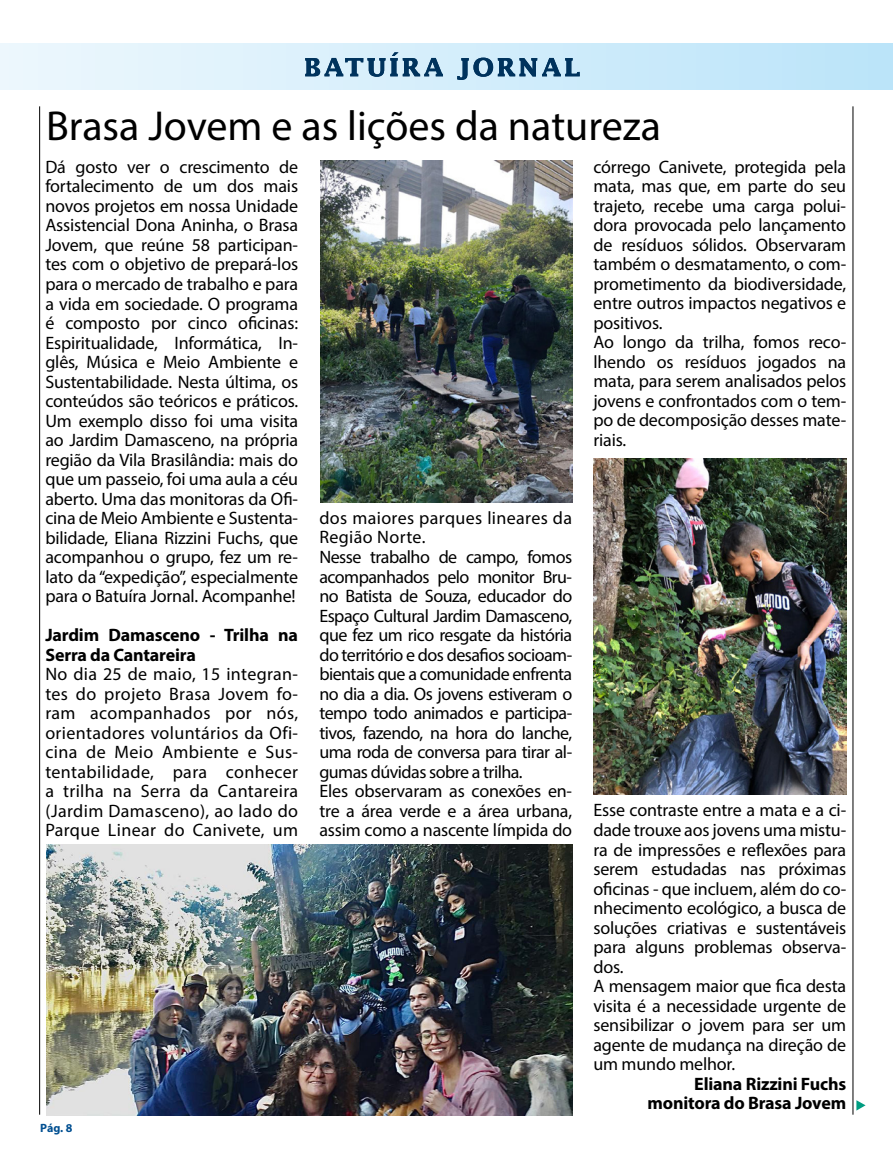
<style>
.page{position:relative;width:893px;height:1170px;background:#fff}
.page>*{position:absolute;margin:0;border:0;box-sizing:border-box;transform-origin:0 0}
.t1{font:42px "Myriad Pro";color:#000}
.t2{font:18px/19.5px "Myriad Pro";letter-spacing:-.01em;color:#000;text-align:justify}
.t3{font:18px/19.5px "Myriad Pro";letter-spacing:-.03em;color:#000}
.t4{font:700 18px/19.5px "Myriad Pro";letter-spacing:-.01em;color:#000}
.t5{font:700 12px "Myriad Pro";color:#004f91}
</style>
<div class="page">
<div style="left:0;top:44px;width:893px;height:45px;background:linear-gradient(to right,#eef8fd,#bbe4f9)"></div>
<hr style="left:853px;top:106px;width:1px;height:1008px;background:#000">
<hr style="left:39px;top:106px;width:1px;height:1008px;background:#000">
<svg style="left:305px;top:52px;width:138px;height:25px;background:#8aabc2"></svg>
<svg style="left:457px;top:58px;width:123px;height:22px;background:#7ca1ba"></svg>
<img style="left:594px;top:458px;width:252px;height:336px">
<img style="left:47px;top:844px;width:526px;height:271px">
<img style="left:320px;top:161px;width:253px;height:341px">
<svg style="left:856px;top:1100px;width:10px;height:10px"></svg>
<h1 class="t1" style="left:46px;top:100px;width:616px">Brasa Jovem e as lições da natureza</h1>
<p class="t2" style="left:45px;top:157px;width:254px">Dá gosto ver o crescimento de fortalecimento de um dos mais novos projetos em nossa Unidade Assistencial Dona Aninha, o Brasa Jovem, que reúne 58 participan&shy;tes com o objetivo de prepará-los para o mercado de trabalho e para a vida em sociedade. O programa é composto por cinco oficinas:<br>Espiritualidade, Informática, In&shy;glês, Música e Meio Ambiente e Sustentabilidade. Nesta última, os conteúdos são teóricos e práticos.<br>Um exemplo disso foi uma visita ao Jardim Damasceno, na própria região da Vila Brasilândia: mais do que um passeio, foi uma aula a céu aberto. Uma das monitoras da Ofi&shy;cina de Meio Ambiente e Sustenta&shy;bilidade, Eliana Rizzini Fuchs, que acompanhou o grupo, fez um re&shy;lato da “expedição”, especialmente para o Batuíra Jornal. Acompanhe!</p>
<p class="t4" style="left:45px;top:624px;width:254px">Jardim Damasceno - Trilha na<br>Serra da Cantareira</p>
<p class="t2" style="left:45px;top:664px;width:254px">No dia 25 de maio, 15 integran&shy;tes do projeto Brasa Jovem fo&shy;ram acompanhados por nós, orientadores voluntários da Ofi&shy;cina de Meio Ambiente e Sus&shy;tentabilidade, para conhecer a trilha na Serra da Cantareira (Jardim Damasceno), ao lado do Parque Linear do Canivete, um</p>
<p class="t5" style="left:40px;top:1120px;width:34px">Pág. 8</p>
<p class="t2" style="left:593px;top:157px;width:254px;text-align:left">córrego Canivete, protegida pela mata, mas que, em parte do seu trajeto, recebe uma carga polui&shy;dora provocada pelo lançamento de resíduos sólidos. Observaram também o desmatamento, o com&shy;prometimento da biodiversidade, entre outros impactos negativos e positivos.<br>Ao longo da trilha, fomos reco&shy;lhendo os resíduos jogados na mata, para serem analisados pelos jovens e confrontados com o tem&shy;po de decomposição desses mate&shy;riais.</p>
<p class="t3" style="left:319px;top:508px;width:254px">dos maiores parques lineares da<br>Região Norte.<br>Nesse trabalho de campo, fomos acompanhados pelo monitor Bru&shy;no Batista de Souza, educador do<br>Espaço Cultural Jardim Damasceno, que fez um rico resgate da história do território e dos desafios socioam&shy;bientais que a comunidade enfrenta no dia a dia. Os jovens estiveram o tempo todo animados e participa&shy;tivos, fazendo, na hora do lanche, uma roda de conversa para tirar al&shy;gumas dúvidas sobre a trilha.<br>Eles observaram as conexões en&shy;tre a área verde e a área urbana, assim como a nascente límpida do</p>
<p class="t2" style="left:593px;top:800px;width:254px;text-align:left">Esse contraste entre a mata e a ci&shy;dade trouxe aos jovens uma mistu&shy;ra de impressões e reflexões para serem estudadas nas próximas oficinas - que incluem, além do co&shy;nhecimento ecológico, a busca de soluções criativas e sustentáveis para alguns problemas observa&shy;dos.<br>A mensagem maior que fica desta visita é a necessidade urgente de sensibilizar o jovem para ser um agente de mudança na direção de um mundo melhor.</p>
<p class="t4" style="left:647px;top:1073px;width:200px;text-align:right">Eliana Rizzini Fuchs monitora do Brasa Jovem</p>
</div>
